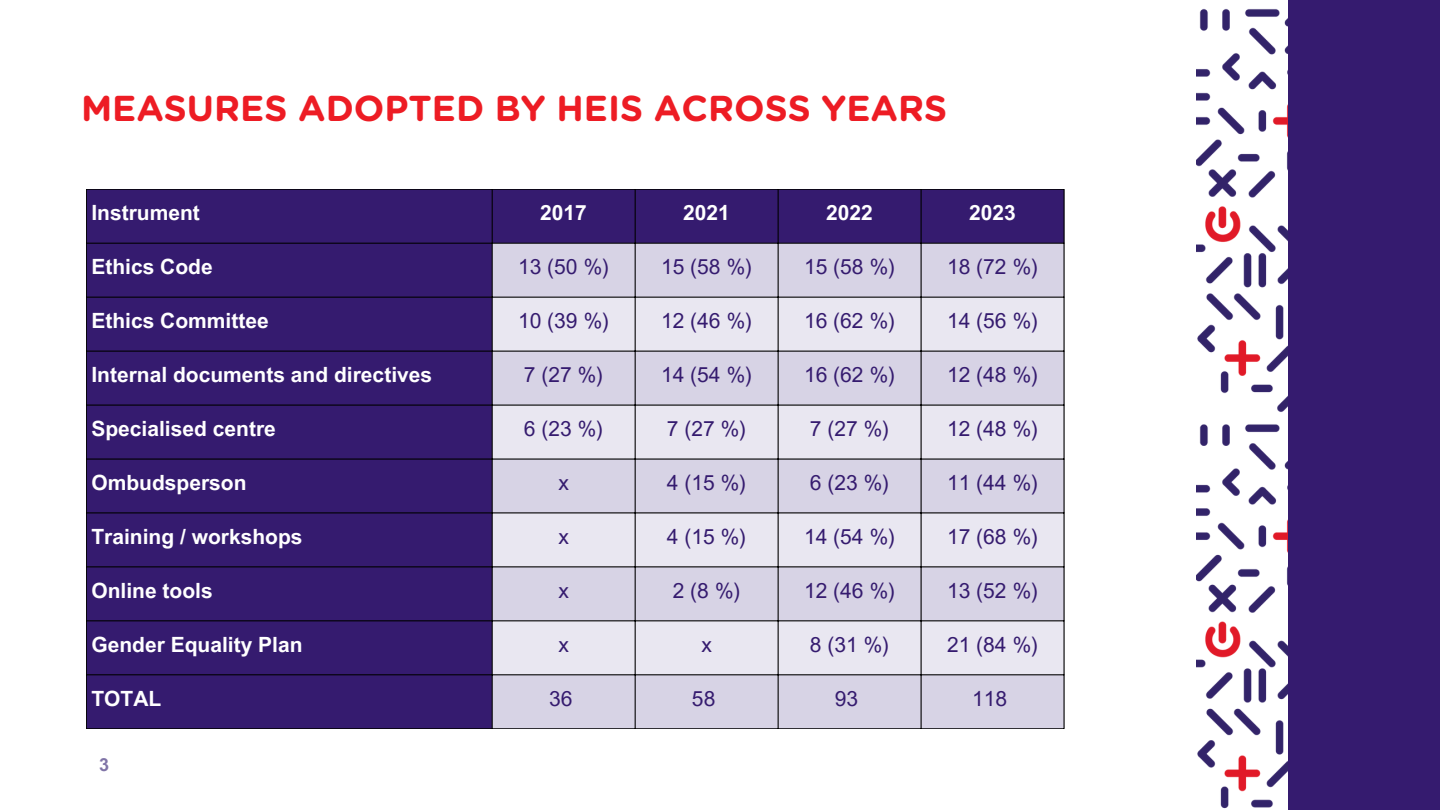
<style>
.page{position:relative;width:1440px;height:810px;background:#fff}
.page>*{position:absolute;margin:0;border:0;box-sizing:border-box;transform-origin:0 0}
.t1{font:700 36px "Gotham Rounded";color:#ed1c24}
.t2{font:21px "Arial MT Pro";color:#351b6f}
.t3{font:700 21px "Arial MT Pro";color:#fff}
.t4{font:700 18px "Arial MT Pro";color:#8074a7}
</style>
<div class="page">
<div style="left:87px;top:190px;width:977px;height:539px;background:#351b6f"></div>
<div style="left:493px;top:244px;width:571px;height:485px;background:#d7d3e5"></div>
<svg style="left:493px;top:298px;width:571px;height:377px;background:#dedbe9"></svg>
<hr style="left:86px;top:189px;width:1px;height:540px;background:#000">
<hr style="left:492px;top:189px;width:1px;height:540px;background:#000">
<hr style="left:635px;top:189px;width:1px;height:540px;background:#000">
<hr style="left:778px;top:189px;width:1px;height:540px;background:#000">
<hr style="left:921px;top:189px;width:1px;height:540px;background:#000">
<hr style="left:1064px;top:189px;width:1px;height:540px;background:#000">
<hr style="left:86px;top:189px;width:978px;height:1px;background:#000">
<hr style="left:86px;top:243px;width:978px;height:1px;background:#000">
<hr style="left:86px;top:297px;width:978px;height:1px;background:#000">
<hr style="left:86px;top:351px;width:978px;height:1px;background:#000">
<hr style="left:86px;top:405px;width:978px;height:1px;background:#000">
<hr style="left:86px;top:459px;width:978px;height:1px;background:#000">
<hr style="left:86px;top:513px;width:978px;height:1px;background:#000">
<hr style="left:86px;top:567px;width:978px;height:1px;background:#000">
<hr style="left:86px;top:621px;width:978px;height:1px;background:#000">
<hr style="left:86px;top:675px;width:978px;height:1px;background:#000">
<hr style="left:86px;top:729px;width:978px;height:1px;background:#000">
<img style="left:1196px;top:0;width:93px;height:810px">
<div style="left:1289px;top:0;width:151px;height:810px;background:#351b6f"></div>
<h1 class="t1" style="left:81px;top:92px;width:868px">MEASURES ADOPTED BY HEIS ACROSS YEARS</h1>
<p class="t3" style="left:91px;top:205px;width:110px">Instrument</p>
<p class="t3" style="left:540px;top:205px;width:48px">2017</p>
<p class="t3" style="left:683px;top:205px;width:48px">2021</p>
<p class="t3" style="left:826px;top:205px;width:48px">2022</p>
<p class="t3" style="left:969px;top:205px;width:48px">2023</p>
<p class="t3" style="left:91px;top:259px;width:123px">Ethics Code</p>
<p class="t2" style="left:518px;top:259px;width:93px">13 (50 %)</p>
<p class="t2" style="left:661px;top:259px;width:93px">15 (58 %)</p>
<p class="t2" style="left:804px;top:259px;width:93px">15 (58 %)</p>
<p class="t2" style="left:947px;top:259px;width:93px">18 (72 %)</p>
<p class="t3" style="left:91px;top:313px;width:179px">Ethics Committee</p>
<p class="t2" style="left:518px;top:313px;width:93px">10 (39 %)</p>
<p class="t2" style="left:661px;top:313px;width:93px">12 (46 %)</p>
<p class="t2" style="left:804px;top:313px;width:93px">16 (62 %)</p>
<p class="t2" style="left:947px;top:313px;width:93px">14 (56 %)</p>
<p class="t3" style="left:91px;top:367px;width:342px">Internal documents and directives</p>
<p class="t2" style="left:524px;top:367px;width:81px">7 (27 %)</p>
<p class="t2" style="left:661px;top:367px;width:93px">14 (54 %)</p>
<p class="t2" style="left:804px;top:367px;width:93px">16 (62 %)</p>
<p class="t2" style="left:947px;top:367px;width:93px">12 (48 %)</p>
<p class="t3" style="left:91px;top:421px;width:186px">Specialised centre</p>
<p class="t2" style="left:524px;top:421px;width:81px">6 (23 %)</p>
<p class="t2" style="left:667px;top:421px;width:81px">7 (27 %)</p>
<p class="t2" style="left:810px;top:421px;width:81px">7 (27 %)</p>
<p class="t2" style="left:947px;top:421px;width:93px">12 (48 %)</p>
<p class="t3" style="left:91px;top:475px;width:157px">Ombudsperson</p>
<p class="t2" style="left:558px;top:475px;width:12px">x</p>
<p class="t2" style="left:667px;top:475px;width:81px">4 (15 %)</p>
<p class="t2" style="left:810px;top:475px;width:81px">6 (23 %)</p>
<p class="t2" style="left:947px;top:475px;width:93px">11 (44 %)</p>
<p class="t3" style="left:91px;top:529px;width:213px">Training / workshops</p>
<p class="t2" style="left:558px;top:529px;width:12px">x</p>
<p class="t2" style="left:667px;top:529px;width:81px">4 (15 %)</p>
<p class="t2" style="left:804px;top:529px;width:93px">14 (54 %)</p>
<p class="t2" style="left:947px;top:529px;width:93px">17 (68 %)</p>
<p class="t3" style="left:91px;top:583px;width:123px">Online tools</p>
<p class="t2" style="left:558px;top:583px;width:12px">x</p>
<p class="t2" style="left:673px;top:583px;width:69px">2 (8 %)</p>
<p class="t2" style="left:804px;top:583px;width:93px">12 (46 %)</p>
<p class="t2" style="left:947px;top:583px;width:93px">13 (52 %)</p>
<p class="t3" style="left:91px;top:637px;width:213px">Gender Equality Plan</p>
<p class="t2" style="left:558px;top:637px;width:12px">x</p>
<p class="t2" style="left:701px;top:637px;width:12px">x</p>
<p class="t2" style="left:810px;top:637px;width:81px">8 (31 %)</p>
<p class="t2" style="left:947px;top:637px;width:93px">21 (84 %)</p>
<p class="t3" style="left:91px;top:691px;width:71px">TOTAL</p>
<p class="t2" style="left:549px;top:691px;width:25px">36</p>
<p class="t2" style="left:692px;top:691px;width:25px">58</p>
<p class="t2" style="left:835px;top:691px;width:25px">93</p>
<p class="t2" style="left:972px;top:691px;width:37px">118</p>
<p class="t4" style="left:99px;top:758px;width:12px">3</p>
</div>
